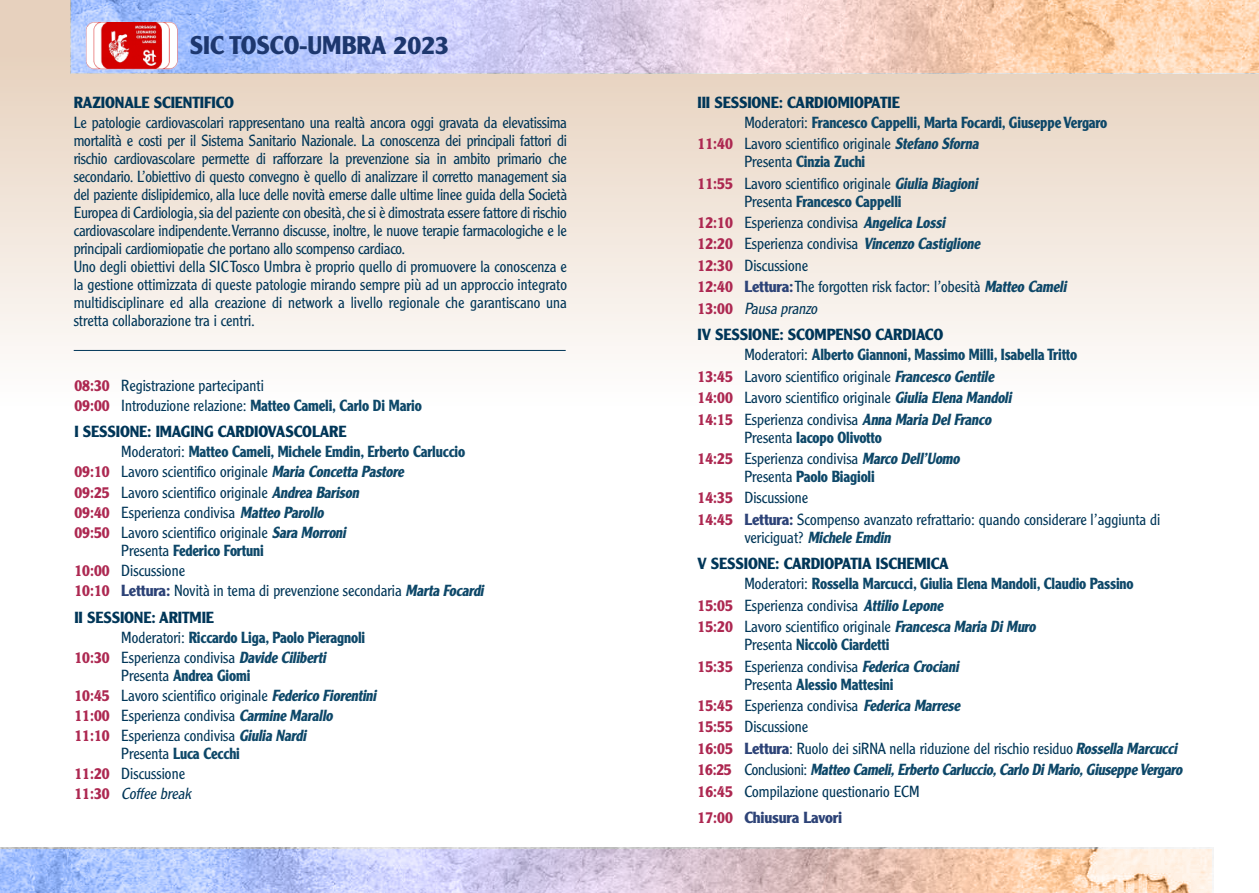
<style>
.page{position:relative;width:1259px;height:893px;background:#fff}
.page>*{position:absolute;margin:0;border:0;box-sizing:border-box;transform-origin:0 0}
.TESTO_PROGRAMMA{font:700 25.05px "Clearface Gothic LH";color:#1d376e}
.TESTO_PROGRAMMA-2{font:300 15.75px/18px "Clearface Gothic LH";color:#003658}
.TESTO_PROGRAMMA-3{font:700 15.75px "Clearface Gothic LH";letter-spacing:-.01em;color:#0e4869;scale:.9 1}
.TITOLO_SEZIONE{font:700 15.75px "Clearface Gothic LH";letter-spacing:-.01em;color:#003658}
.TESTO_PROGRAMMA-4{font:italic 700 15.75px "Clearface Gothic LH";color:#0e4869;scale:.9 1}
.TESTO_PROGRAMMA-5{font:italic 300 15.75px "Clearface Gothic LH";color:#003658}
.TESTO_PROGRAMMA-6{font:700 15.75px "Clearface Gothic LH";letter-spacing:-.01em;color:#2d4377}
.s1{font-weight:700;color:#ad2851}
.s2{color:#ad2851}
.s3{font-weight:300;color:#003658}
.s4{font-weight:700;font-style:italic;color:#0e4869}
.s5{font-weight:700;color:#0e4869}
.s6{font-weight:700;color:#2d4377}
.s7{font-weight:700;font-style:normal;color:#ad2851}
.s8{font-style:normal;color:#ad2851}
.s9{font-weight:300;font-style:normal;color:#003658}
</style>
<div class="page">
<img style="left:0;top:848px;width:1213px;height:45px">
<svg style="left:0;top:849px;width:1211px;height:44px;background:#d3c9db"></svg>
<div style="left:0;top:0;width:1259px;height:474px;background:linear-gradient(to bottom,#e4cdb7,#fff)"></div>
<hr style="left:74px;top:350px;width:492px;height:1px;background:#003658">
<svg style="left:72px;top:0;width:1187px;height:73px;background:#deced8"></svg>
<img style="left:81px;top:16px;width:101px;height:58px">
<p class="TESTO_PROGRAMMA" style="left:190px;top:31px;width:261px">SIC TOSCO-UMBRA 2023</p>
<p class="TITOLO_SEZIONE" style="left:74px;top:93px;width:162px">RAZIONALE SCIENTIFICO</p>
<p class="TESTO_PROGRAMMA-2" style="left:74px;top:113px;width:495px;text-align:justify">Le patologie cardiovascolari rappresentano una realtà ancora oggi gravata da elevatissima mortalità e costi per il Sistema Sanitario Nazionale. La conoscenza dei principali fattori di rischio cardiovascolare permette di rafforzare la prevenzione sia in ambito primario che secondario. L’obiettivo di questo convegno è quello di analizzare il corretto management sia del paziente dislipidemico, alla luce delle novità emerse dalle ultime linee guida della Società Europea di Cardiologia, sia del paziente con obesità, che si è dimostrata essere fattore di rischio cardiovascolare indipendente. Verranno discusse, inoltre, le nuove terapie farmacologiche e le principali cardiomiopatie che portano allo scompenso cardiaco.</p>
<p class="TESTO_PROGRAMMA-2" style="left:74px;top:257px;width:495px;text-align:justify">Uno degli obiettivi della SIC Tosco Umbra è proprio quello di promuovere la conoscenza e la gestione ottimizzata di queste patologie mirando sempre più ad un approccio integrato multidisciplinare ed alla creazione di network a livello regionale che garantiscano una stretta collaborazione tra i centri.</p>
<p class="TESTO_PROGRAMMA-2" style="left:74px;top:376px;width:191px"><span class="s1">08:30</span> Registrazione partecipanti</p>
<p class="TESTO_PROGRAMMA-3" style="left:74px;top:396px;width:387px"><span class="s2">09:00</span> <span class="s3">Introduzione relazione:</span> Matteo Cameli, Carlo Di Mario</p>
<p class="TITOLO_SEZIONE" style="left:74px;top:422px;width:274px">I SESSIONE: IMAGING CARDIOVASCOLARE</p>
<p class="TESTO_PROGRAMMA-3" style="left:121px;top:443px;width:384px"><span class="s3">Moderatori:</span> Matteo Cameli, Michele Emdin, Erberto Carluccio</p>
<p class="TESTO_PROGRAMMA-2" style="left:74px;top:463px;width:334px"><span class="s1">09:10</span> Lavoro scientifico originale <span class="s4">Maria Concetta Pastore</span></p>
<p class="TESTO_PROGRAMMA-2" style="left:74px;top:483px;width:289px"><span class="s1">09:25</span> Lavoro scientifico originale <span class="s4">Andrea Barison</span></p>
<p class="TESTO_PROGRAMMA-2" style="left:74px;top:503px;width:254px"><span class="s1">09:40</span> Esperienza condivisa <span class="s4">Matteo Parollo</span></p>
<p class="TESTO_PROGRAMMA-2" style="left:121px;top:523px;width:229px;text-indent:-47px"><span class="s1">09:50</span> Lavoro scientifico originale <span class="s4">Sara Morroni<br></span>Presenta <span class="s5">Federico Fortuni</span></p>
<p class="TESTO_PROGRAMMA-2" style="left:74px;top:561px;width:112px"><span class="s1">10:00</span> Discussione</p>
<p class="TESTO_PROGRAMMA-2" style="left:74px;top:581px;width:414px"><span class="s1">10:10</span> <span class="s6">Lettura:</span> Novità in tema di prevenzione secondaria <span class="s4">Marta Focardi</span></p>
<p class="TITOLO_SEZIONE" style="left:74px;top:608px;width:141px">II SESSIONE: ARITMIE</p>
<p class="TESTO_PROGRAMMA-3" style="left:121px;top:628px;width:273px"><span class="s3">Moderatori:</span> Riccardo Liga, Paolo Pieragnoli</p>
<p class="TESTO_PROGRAMMA-2" style="left:121px;top:648px;width:209px;text-indent:-47px"><span class="s1">10:30</span> Esperienza condivisa <span class="s4">Davide Ciliberti<br></span>Presenta <span class="s5">Andrea Giomi</span></p>
<p class="TESTO_PROGRAMMA-2" style="left:74px;top:686px;width:306px"><span class="s1">10:45</span> Lavoro scientifico originale <span class="s4">Federico Fiorentini</span></p>
<p class="TESTO_PROGRAMMA-2" style="left:74px;top:706px;width:263px"><span class="s1">11:00</span> Esperienza condivisa <span class="s4">Carmine Marallo</span></p>
<p class="TESTO_PROGRAMMA-2" style="left:121px;top:727px;width:190px;text-indent:-47px"><span class="s1">11:10</span> Esperienza condivisa <span class="s4">Giulia Nardi<br></span>Presenta <span class="s5">Luca Cecchi</span></p>
<p class="TESTO_PROGRAMMA-2" style="left:74px;top:765px;width:112px"><span class="s1">11:20</span> Discussione</p>
<p class="TESTO_PROGRAMMA-5" style="left:74px;top:784px;width:121px"><span class="s7">1 1 : 3 0</span> Coffee break</p>
<p class="TITOLO_SEZIONE" style="left:697px;top:93px;width:204px">III SESSIONE: CARDIOMIOPATIE</p>
<p class="TESTO_PROGRAMMA-3" style="left:744px;top:113px;width:405px"><span class="s3">Moderatori:</span> Francesco Cappelli, Marta Focardi, Giuseppe Vergaro</p>
<p class="TESTO_PROGRAMMA-2" style="left:744px;top:135px;width:239px;text-indent:-47px"><span class="s1">11:40</span> Lavoro scientifico originale <span class="s4">Stefano Sforna<br></span>Presenta <span class="s5">Cinzia Zuchi</span></p>
<p class="TESTO_PROGRAMMA-2" style="left:744px;top:174px;width:238px;text-indent:-47px"><span class="s1">11:55</span> Lavoro scientifico originale <span class="s4">Giulia Biagioni<br></span>Presenta <span class="s5">Francesco Cappelli</span></p>
<p class="TESTO_PROGRAMMA-2" style="left:697px;top:213px;width:252px"><span class="s1">12:10</span> Esperienza condivisa <span class="s4">Angelica Lossi</span></p>
<p class="TESTO_PROGRAMMA-2" style="left:697px;top:235px;width:287px"><span class="s1">12:20</span> Esperienza condivisa <span class="s4">Vincenzo Castiglione</span></p>
<p class="TESTO_PROGRAMMA-2" style="left:697px;top:256px;width:112px"><span class="s1">12:30</span> Discussione</p>
<p class="TESTO_PROGRAMMA-2" style="left:697px;top:278px;width:373px"><span class="s1">12:40</span> <span class="s6">Lettura:</span> The forgotten risk factor: l’obesità <span class="s4">Matteo Cameli</span></p>
<p class="TESTO_PROGRAMMA-5" style="left:697px;top:299px;width:125px"><span class="s7">1 3 : 0 0</span> Pausa pranzo</p>
<p class="TITOLO_SEZIONE" style="left:697px;top:325px;width:247px">IV SESSIONE: SCOMPENSO CARDIACO</p>
<p class="TESTO_PROGRAMMA-3" style="left:744px;top:346px;width:371px"><span class="s3">Moderatori:</span> Alberto Giannoni, Massimo Milli, Isabella Tritto</p>
<p class="TESTO_PROGRAMMA-2" style="left:697px;top:367px;width:301px"><span class="s1">13:45</span> Lavoro scientifico originale <span class="s4">Francesco Gentile</span></p>
<p class="TESTO_PROGRAMMA-2" style="left:697px;top:389px;width:319px"><span class="s1">14:00</span> Lavoro scientifico originale <span class="s4">Giulia Elena Mandoli</span></p>
<p class="TESTO_PROGRAMMA-2" style="left:744px;top:410px;width:252px;text-indent:-47px"><span class="s1">14:15</span> Esperienza condivisa <span class="s4">Anna Maria DelFranco<br></span>Presenta <span class="s5">Iacopo Olivotto</span></p>
<p class="TESTO_PROGRAMMA-2" style="left:744px;top:449px;width:220px;text-indent:-47px"><span class="s1">14:25</span> Esperienza condivisa <span class="s4">Marco Dell’Uomo<br></span>Presenta <span class="s5">Paolo Biagioli</span></p>
<p class="TESTO_PROGRAMMA-2" style="left:697px;top:489px;width:112px"><span class="s1">14:35</span> Discussione</p>
<p class="TESTO_PROGRAMMA-2" style="left:744px;top:510px;width:417px;text-indent:-47px"><span class="s1">14:45</span> <span class="s6">Lettura:</span> Scompenso avanzato refrattario: quando considerare l’aggiunta di vericiguat? <span class="s4">Michele Emdin</span></p>
<p class="TITOLO_SEZIONE" style="left:697px;top:554px;width:253px">V SESSIONE: CARDIOPATIA ISCHEMICA</p>
<p class="TESTO_PROGRAMMA-3" style="left:744px;top:575px;width:434px"><span class="s3">Moderatori:</span> Rossella Marcucci, Giulia Elena Mandoli, Claudio Passino</p>
<p class="TESTO_PROGRAMMA-2" style="left:697px;top:596px;width:250px"><span class="s1">15:05</span> Esperienza condivisa <span class="s4">Attilio Lepone</span></p>
<p class="TESTO_PROGRAMMA-2" style="left:744px;top:618px;width:296px;text-indent:-47px"><span class="s1">15:20</span> Lavoro scientifico originale <span class="s4">Francesca Maria DiMuro<br></span>Presenta <span class="s5">Niccolò Ciardetti</span></p>
<p class="TESTO_PROGRAMMA-2" style="left:744px;top:657px;width:219px;text-indent:-47px"><span class="s1">15:35</span> Esperienza condivisa <span class="s4">Federica Crociani<br></span>Presenta <span class="s5">Alessio Mattesini</span></p>
<p class="TESTO_PROGRAMMA-2" style="left:697px;top:696px;width:267px"><span class="s1">15:45</span> Esperienza condivisa <span class="s4">Federica Marrese</span></p>
<p class="TESTO_PROGRAMMA-2" style="left:697px;top:718px;width:112px"><span class="s1">15:55</span> Discussione</p>
<p class="TESTO_PROGRAMMA-2" style="left:697px;top:739px;width:484px"><span class="s1">16:05</span> <span class="s6">Lettura</span>: Ruolo dei siRNA nella riduzione del rischio residuo <span class="s4">Rossella Marcucci</span></p>
<p class="TESTO_PROGRAMMA-4" style="left:697px;top:760px;width:544px"><span class="s8">1 6 : 2 5</span> <span class="s9">C o n c l u s i o n i :</span> Matteo Cameli,Erberto Carluccio,Carlo DiMario,GiuseppeVergaro</p>
<p class="TESTO_PROGRAMMA-2" style="left:697px;top:782px;width:224px"><span class="s1">16:45</span> Compilazione questionario ECM</p>
<p class="TESTO_PROGRAMMA-6" style="left:697px;top:808px;width:146px"><span class="s2">17:00</span> Chiusura Lavori</p>
</div>
